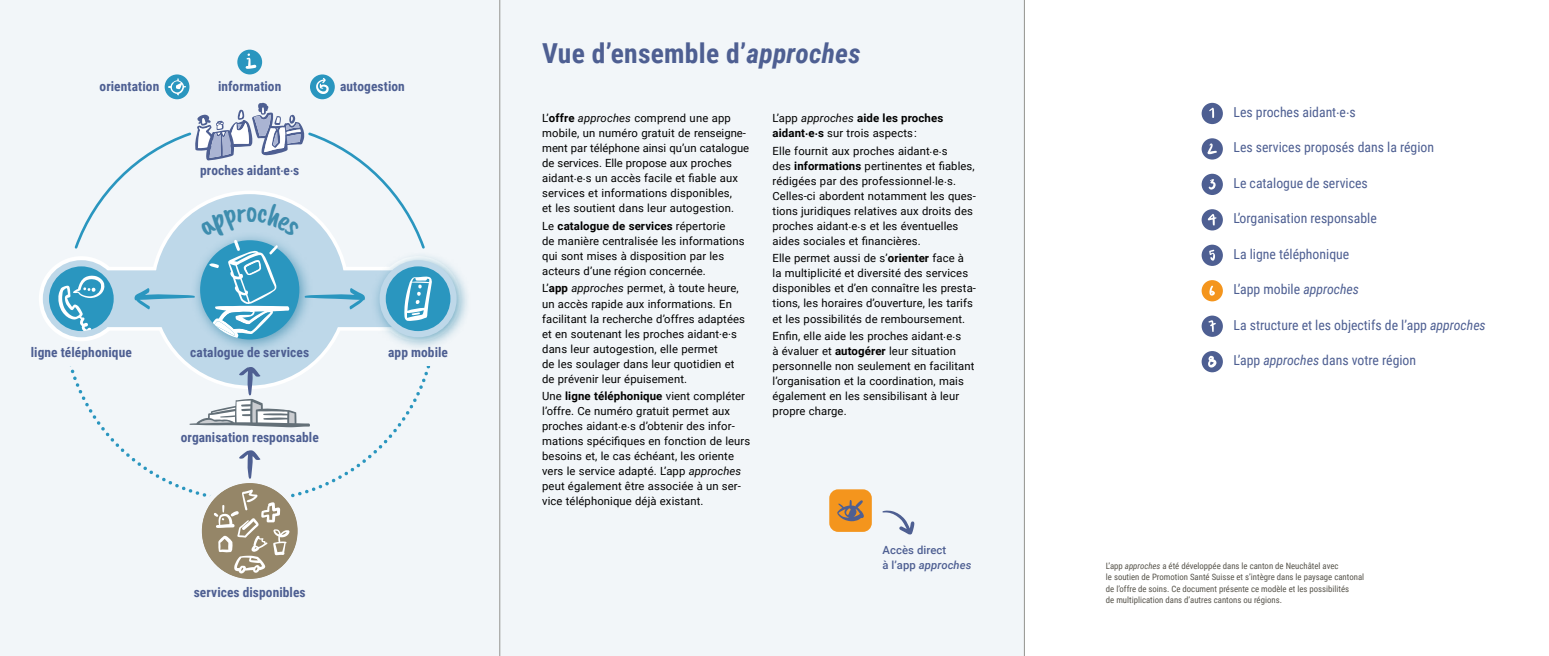
<style>
.page{position:relative;width:1549px;height:656px;background:#fff}
.page>*{position:absolute;margin:0;border:0;box-sizing:border-box;transform-origin:0 0}
.t1{font:700 27.5px "Roboto Condensed";letter-spacing:.01em;color:#4e5f92}
.t2{font:13.75px "Roboto Condensed";color:#4e5f92}
.t3{font:700 13.5px "Roboto Condensed";letter-spacing:.005em;color:#4e5f92}
.t4{font:700 11.38px "Roboto";letter-spacing:.01em;color:#000}
.t5{font:11.25px/15px "Roboto";letter-spacing:.01em;color:#000}
.t6{font:500 11.25px/15px "Roboto";letter-spacing:.01em;color:#4e5f92}
.t7{font:8.75px/11.2px "Roboto Condensed";color:#57544b}
.s1{font-style:italic}
.s2{font-weight:700;font-size:11.38px}
.s3{font-weight:400;font-size:11.25px}
.s4{font-weight:400;font-style:italic;font-size:11.25px}
</style>
<div class="page">
<div style="left:0;top:0;width:1024px;height:656px;background:#f2f6f9"></div>
<div style="left:829px;top:489px;width:42px;height:42px;background:#f4951d;border-radius:9px"></div>
<svg style="left:837px;top:500px;width:27px;height:21px"></svg>
<svg style="left:882px;top:510px;width:32px;height:25px"></svg>
<svg style="left:39px;top:256px;width:85px;height:85px"></svg>
<svg style="left:196px;top:477px;width:107px;height:107px"></svg>
<div style="left:152px;top:192px;width:195px;height:195px;background:#bed8e9;border-radius:50%"></div>
<svg style="left:46px;top:263px;width:71px;height:71px"></svg>
<div style="left:43px;top:260px;width:77px;height:77px;border:6px solid #bed8e9;border-radius:50%"></div>
<div style="left:370px;top:251px;width:100px;height:100px;background:#3e8dae;opacity:.75"></div>
<svg style="left:383px;top:263px;width:70px;height:71px"></svg>
<div style="left:379px;top:260px;width:77px;height:77px;border:6px solid #bed8e9;border-radius:50%"></div>
<div style="left:191px;top:231px;width:122px;height:122px;background:#3e8dae;opacity:.75"></div>
<div style="left:310px;top:74px;width:25px;height:25px;background:#2a96bf;border-radius:50%"></div>
<svg style="left:316px;top:78px;width:13px;height:16px"></svg>
<div style="left:165px;top:74px;width:24px;height:25px;background:#2a96bf;border-radius:50%"></div>
<svg style="left:168px;top:78px;width:18px;height:17px"></svg>
<div style="left:237px;top:50px;width:25px;height:24px;background:#2a96bf;border-radius:50%"></div>
<svg style="left:246px;top:53px;width:10px;height:16px"></svg>
<svg style="left:70px;top:366px;width:361px;height:207px"></svg>
<div style="left:1201px;top:138px;width:21px;height:21px;background:#4e5f92;border-radius:50%"></div>
<svg style="left:1207px;top:143px;width:10px;height:11px"></svg>
<div style="left:1201px;top:174px;width:21px;height:21px;background:#4e5f92;border-radius:50%"></div>
<svg style="left:1208px;top:179px;width:7px;height:10px"></svg>
<div style="left:1201px;top:209px;width:21px;height:21px;background:#4e5f92;border-radius:50%"></div>
<svg style="left:1207px;top:214px;width:9px;height:11px"></svg>
<div style="left:1201px;top:244px;width:21px;height:22px;background:#4e5f92;border-radius:50%"></div>
<svg style="left:1209px;top:249px;width:6px;height:11px"></svg>
<div style="left:1201px;top:280px;width:21px;height:21px;background:#f4951d;border-radius:50%"></div>
<svg style="left:1209px;top:285px;width:6px;height:10px"></svg>
<div style="left:1201px;top:315px;width:21px;height:22px;background:#4e5f92;border-radius:50%"></div>
<svg style="left:1208px;top:320px;width:7px;height:12px"></svg>
<div style="left:1201px;top:351px;width:21px;height:21px;background:#4e5f92;border-radius:50%"></div>
<svg style="left:1208px;top:355px;width:9px;height:12px"></svg>
<div style="left:1201px;top:103px;width:21px;height:21px;background:#4e5f92;border-radius:50%"></div>
<svg style="left:1209px;top:108px;width:5px;height:10px"></svg>
<hr style="left:1024px;top:0;width:1px;height:656px;background:#94938f">
<hr style="left:499px;top:0;width:1px;height:656px;background:#94938f">
<svg style="left:58px;top:103px;width:376px;height:236px"></svg>
<p class="t3" style="left:100px;top:77px;width:61px">orientation</p>
<p class="t3" style="left:218px;top:77px;width:65px">information</p>
<p class="t3" style="left:340px;top:77px;width:66px">autogestion</p>
<p class="t3" style="left:200px;top:161px;width:101px">proches aidant<sup>.</sup>e<sup>.</sup>s</p>
<p class="t3" style="left:190px;top:343px;width:120px">catalogue de services</p>
<p class="t3" style="left:31px;top:343px;width:103px">ligne téléphonique</p>
<p class="t3" style="left:388px;top:343px;width:61px">app mobile</p>
<p class="t3" style="left:181px;top:428px;width:140px">organisation responsable</p>
<p class="t3" style="left:194px;top:583px;width:113px">services disponibles</p>
<h1 class="t1" style="left:542px;top:34px;width:320px">Vue d’ensemble d’<span class="s1">approches</span></h1>
<p class="t5" style="left:542px;top:110px;width:208px">L’<span class="s2">offre</span> <span class="s1">approches</span> comprend une app mobile, un numéro gratuit de renseigne&shy;ment par téléphone ainsi qu’un catalogue de services. Elle propose aux proches aidant.e.s un accès facile et fiable aux services et informations disponibles,<br>et les soutient dans leur autogestion.</p>
<p class="t4" style="left:542px;top:218px;width:185px"><span class="s3">Le</span> catalogue de services <span class="s3">répertorie</span></p>
<p class="t5" style="left:542px;top:233px;width:204px">de manière centralisée les informations qui sont mises à disposition par les acteurs d’une région concernée.</p>
<p class="t5" style="left:542px;top:280px;width:204px">L’<span class="s2">app</span> <span class="s1">approches</span> permet, à toute heure, un accès rapide aux informations. En facilitant la recherche d’offres adaptées et en soutenant les proches aidant.e.s dans leur autogestion, elle permet<br>de les soulager dans leur quotidien et de prévenir leur épuisement.</p>
<p class="t5" style="left:542px;top:388px;width:210px">Une <span class="s2">ligne téléphonique</span> vient compléter l’offre. Ce numéro gratuit permet aux proches aidant.e.s d’obtenir des infor&shy;mations spécifiques en fonction de leurs besoins et, le cas échéant, les oriente vers le service adapté. L’app <span class="s1">approches </span>peut également être associée à un ser&shy;vice téléphonique déjà existant.</p>
<p class="t4" style="left:772px;top:110px;width:172px"><span class="s3">L’app</span> <span class="s4">approches</span> aide les proches</p>
<p class="t5" style="left:772px;top:124px;width:176px;line-height:17.6px"><span class="s2">aidant</span><sup>.</sup><span class="s2">e</span><sup>.</sup><span class="s2">s</span> sur trois aspects :<br>Elle fournit aux proches aidant.e.s</p>
<p class="t5" style="left:772px;top:158px;width:205px">des <span class="s2">informations</span> pertinentes et fiables, rédigées par des professionnel.le.s.<br>Celles-ci abordent notamment les ques&shy;tions juridiques relatives aux droits des proches aidant.e.s et les éventuelles aides sociales et financières.</p>
<p class="t5" style="left:772px;top:250px;width:205px">Elle permet aussi de s’<span class="s2">orienter</span> face à<br>la multiplicité et diversité des services disponibles et d’en connaître les presta&shy;tions, les horaires d’ouverture, les tarifs et les possibilités de remboursement.</p>
<p class="t5" style="left:772px;top:328px;width:203px">Enfin, elle aide les proches aidant.e.s<br>à évaluer et <span class="s2">autogérer</span> leur situation personnelle non seulement en facilitant l’organisation et la coordination, mais également en les sensibilisant à leur propre charge.</p>
<p class="t6" style="left:882px;top:541px;width:91px">Accès direct<br>à l’app <span class="s1">approches</span></p>
<p class="t2" style="left:1233px;top:102px;width:124px">Les proches aidant.e.s</p>
<p class="t2" style="left:1233px;top:138px;width:202px">Les services proposés dans la région</p>
<p class="t2" style="left:1233px;top:173px;width:136px">Le catalogue de services</p>
<p class="t2" style="left:1233px;top:209px;width:145px">L’organisation responsable</p>
<p class="t2" style="left:1233px;top:244px;width:117px">La ligne téléphonique</p>
<p class="t2" style="left:1233px;top:279px;width:127px">L’app mobile <span class="s1">approches</span></p>
<p class="t2" style="left:1233px;top:315px;width:254px">La structure et les objectifs de l’app <span class="s1">approches</span></p>
<p class="t2" style="left:1233px;top:350px;width:184px">L’app <span class="s1">approches</span> dans votre région</p>
<p class="t7" style="left:1106px;top:560px;width:260px">L’app <span class="s1">approches</span> a été développée dans le canton de Neuchâtel avec<br>le soutien de Promotion Santé Suisse et s’intègre dans le paysage cantonal de l’offre de soins. Ce document présente ce modèle et les possibilités<br>de multiplication dans d’autres cantons ou régions.</p>
</div>
